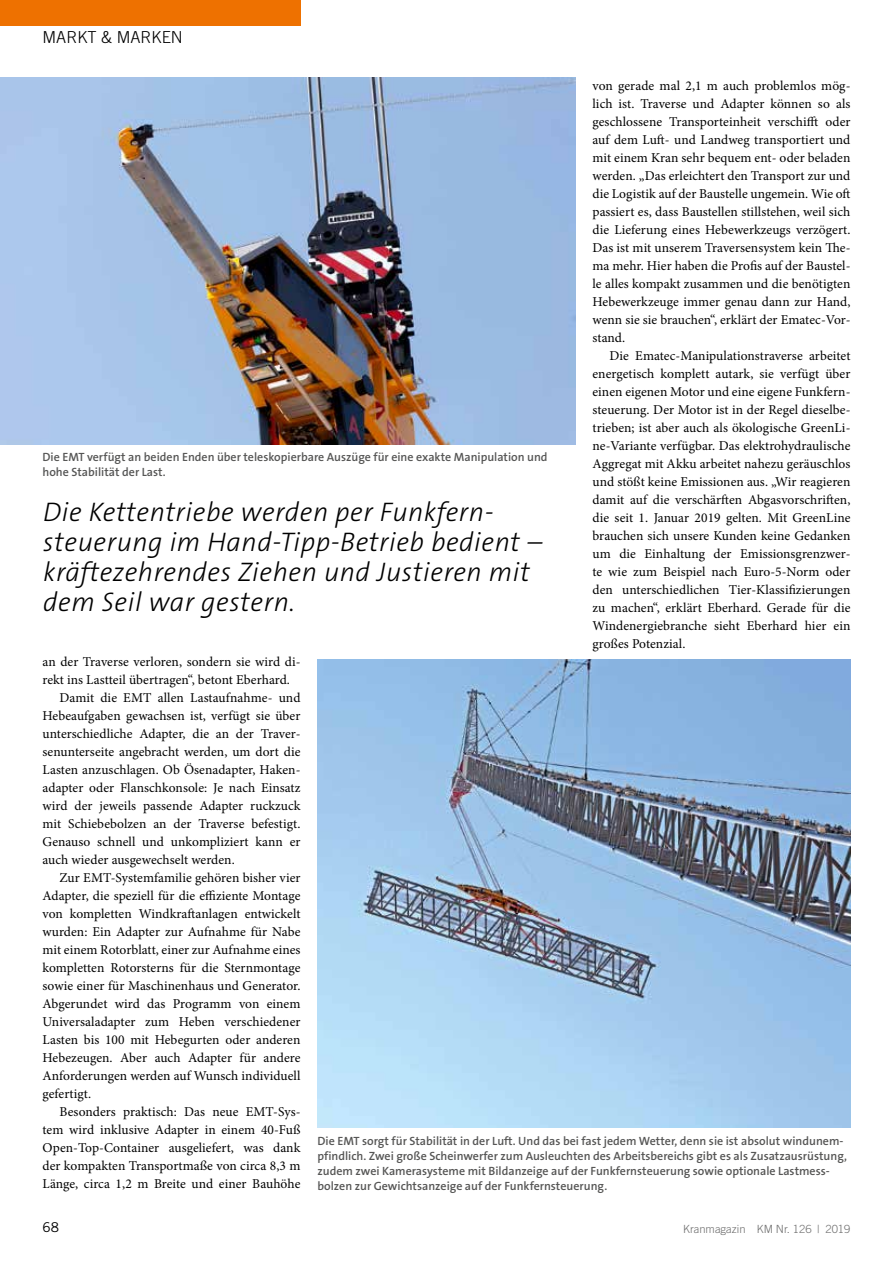
<style>
.page{position:relative;width:893px;height:1263px;background:#fff}
.page>*{position:absolute;margin:0;border:0;box-sizing:border-box;transform-origin:0 0}
.t1{font:italic 300 27px/30px "The Sans B3";letter-spacing:.02em;color:#000}
.t2{font:300 16.5px "Trade Gothic";color:#000}
.t3{font:13.5px/18px "Minion Pro";letter-spacing:.005em;color:#000;text-align:justify}
.t4{font:13.5px "Trade Gothic";color:#000}
.t5{font:600 12px/15px "The Sans B6";color:#565655}
.t6{font:300 11.25px "Trade Gothic";color:#6e6e6e}
</style>
<div class="page">
<div style="left:0;top:0;width:300px;height:26px;background:#ee7100"></div>
<img style="left:0;top:78px;width:575px;height:366px">
<img style="left:317px;top:660px;width:533px;height:468px">
<p class="t2" style="left:43px;top:27px;width:142px">MARKT &amp; MARKEN</p>
<p class="t5" style="left:43px;top:450px;width:507px">Die EMT verfügt an beiden Enden über teleskopierbare Auszüge für eine exakte Manipulation und hohe Stabilität der Last.</p>
<h1 class="t1" style="left:43px;top:498px;width:500px">Die Kettentriebe werden per Funkfern&shy;steuerung im Hand-Tipp-Betrieb bedient – kräftezehrendes Ziehen und Justieren mit dem Seil war gestern.</h1>
<p class="t3" style="left:592px;top:77px;width:259px">von gerade mal 2,1 m auch problemlos mög&shy;lich ist. Traverse und Adapter können so als geschlossene Transporteinheit verschifft oder auf dem Luft- und Landweg transportiert und mit einem Kran sehr bequem ent- oder beladen werden. „Das erleichtert den Transport zur und die Logistik auf der Baustelle ungemein. Wie oft passiert es, dass Baustellen stillstehen, weil sich die Lieferung eines Hebewerkzeugs verzögert.<br>Das ist mit unserem Traversensystem kein The&shy;ma mehr. Hier haben die Profis auf der Baustel&shy;le alles kompakt zusammen und die benötigten Hebewerkzeuge immer genau dann zur Hand, wenn sie sie brauchen“, erklärt der Ematec-Vor&shy;stand.</p>
<p class="t3" style="left:592px;top:347px;width:259px;text-indent:17px">Die Ematec-Manipulationstraverse arbeitet energetisch komplett autark, sie verfügt über einen eigenen Motor und eine eigene Funkfern&shy;steuerung. Der Motor ist in der Regel dieselbe&shy;trieben; ist aber auch als ökologische GreenLi&shy;ne-Variante verfügbar. Das elektrohydraulische Aggregat mit Akku arbeitet nahezu geräuschlos und stößt keine Emissionen aus. „Wir reagieren damit auf die verschärften Abgasvorschriften, die seit 1. Januar 2019 gelten. Mit GreenLine brauchen sich unsere Kunden keine Gedanken um die Einhaltung der Emissionsgrenzwer&shy;te wie zum Beispiel nach Euro-5-Norm oder den unterschiedlichen Tier-Klassifizierungen zu machen“, erklärt Eberhard. Gerade für die Windenergiebranche sieht Eberhard hier ein großes Potenzial.</p>
<p class="t3" style="left:43px;top:653px;width:259px">an der Traverse verloren, sondern sie wird di-</p>
<p class="t3" style="left:43px;top:671px;width:249px">rekt ins Lastteil übertragen“, betont Eberhard.</p>
<p class="t3" style="left:60px;top:689px;width:242px">Damit die EMT allen Lastaufnahme- und</p>
<p class="t3" style="left:43px;top:707px;width:259px">Hebeaufgaben gewachsen ist, verfügt sie über</p>
<p class="t3" style="left:43px;top:725px;width:259px">unterschiedliche Adapter, die an der Traver-</p>
<p class="t3" style="left:43px;top:743px;width:259px">senunterseite angebracht werden, um dort die</p>
<p class="t3" style="left:43px;top:761px;width:259px">Lasten anzuschlagen. Ob Ösenadapter, Haken-</p>
<p class="t3" style="left:43px;top:779px;width:259px">adapter oder Flanschkonsole: Je nach Einsatz</p>
<p class="t3" style="left:43px;top:797px;width:259px">wird der jeweils passende Adapter ruckzuck</p>
<p class="t3" style="left:43px;top:815px;width:259px">mit Schiebebolzen an der Traverse befestigt.</p>
<p class="t3" style="left:43px;top:833px;width:259px">Genauso schnell und unkompliziert kann er</p>
<p class="t3" style="left:43px;top:851px;width:194px">auch wieder ausgewechselt werden.</p>
<p class="t3" style="left:60px;top:869px;width:242px">Zur EMT-Systemfamilie gehören bisher vier</p>
<p class="t3" style="left:43px;top:887px;width:259px">Adapter, die speziell für die effiziente Montage</p>
<p class="t3" style="left:43px;top:905px;width:259px">von kompletten Windkraftanlagen entwickelt</p>
<p class="t3" style="left:43px;top:923px;width:259px">wurden: Ein Adapter zur Aufnahme für Nabe</p>
<p class="t3" style="left:43px;top:941px;width:259px">mit einem Rotorblatt, einer zur Aufnahme eines</p>
<p class="t3" style="left:43px;top:959px;width:259px">kompletten Rotorsterns für die Sternmontage</p>
<p class="t3" style="left:43px;top:977px;width:259px">sowie einer für Maschinenhaus und Generator.</p>
<p class="t3" style="left:43px;top:995px;width:259px">Abgerundet wird das Programm von einem</p>
<p class="t3" style="left:43px;top:1013px;width:259px">Universaladapter zum Heben verschiedener</p>
<p class="t3" style="left:43px;top:1031px;width:259px">Lasten bis 100 mit Hebegurten oder anderen</p>
<p class="t3" style="left:43px;top:1049px;width:259px">Hebezeugen. Aber auch Adapter für andere</p>
<p class="t3" style="left:43px;top:1067px;width:259px">Anforderungen werden auf Wunsch individuell</p>
<p class="t3" style="left:43px;top:1085px;width:50px">gefertigt.</p>
<p class="t3" style="left:60px;top:1103px;width:242px">Besonders praktisch: Das neue EMT-Sys-</p>
<p class="t3" style="left:43px;top:1121px;width:259px">tem wird inklusive Adapter in einem 40-Fuß</p>
<p class="t3" style="left:43px;top:1139px;width:259px">Open-Top-Container ausgeliefert, was dank</p>
<p class="t3" style="left:43px;top:1157px;width:259px">der kompakten Transportmaße von circa 8,3 m</p>
<p class="t3" style="left:43px;top:1175px;width:259px">Länge, circa 1,2 m Breite und einer Bauhöhe</p>
<p class="t5" style="left:317px;top:1133px;width:531px">Die EMT sorgt für Stabilität in der Luft. Und das bei fast jedem Wetter, denn sie ist absolut windunem&shy;pfindlich. Zwei große Scheinwerfer zum Ausleuchten des Arbeitsbereichs gibt es als Zusatzausrüstung, zudem zwei Kamerasysteme mit Bildanzeige auf der Funkfernsteuerung sowie optionale Lastmess&shy;bolzen zur Gewichtsanzeige auf der Funkfernsteuerung.</p>
<p class="t4" style="left:43px;top:1219px;width:18px">68</p>
<p class="t6" style="left:683px;top:1222px;width:169px">Kranmagazin KM Nr. 126 | 2019</p>
</div>
